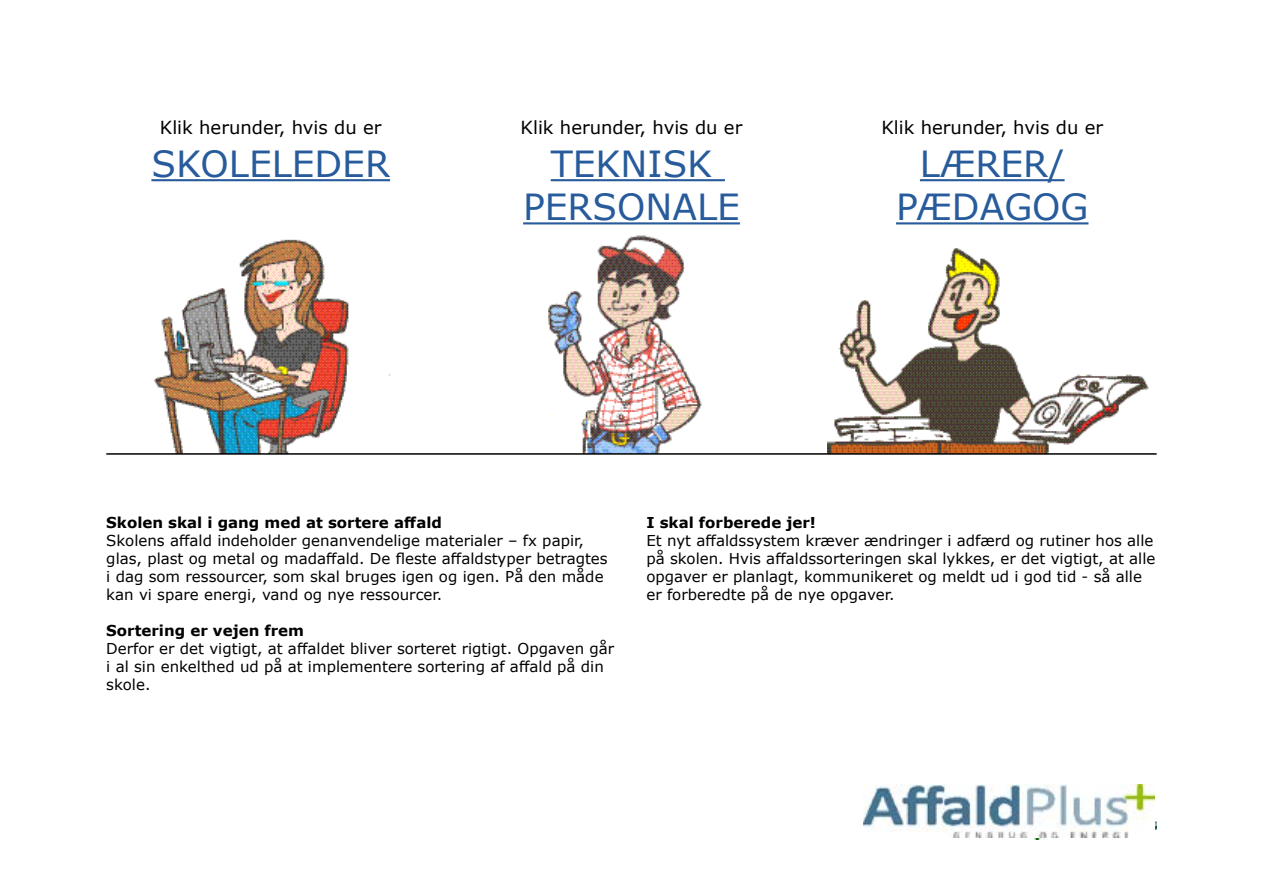
<style>
.page{position:relative;width:1263px;height:893px;background:#fff}
.page>*{position:absolute;margin:0;border:0;box-sizing:border-box;transform-origin:0 0}
.t1{font:36px/43.2px "Verdana";color:#275b9b;text-align:center}
.t2{font:18px "Verdana";color:#000}
.t3{font:15px/18px "Verdana";color:#000}
.t4{font:700 15px "Verdana";color:#000}
</style>
<div class="page">
<img style="left:1025px;top:821px;width:132px;height:18px">
<hr style="left:920px;top:179px;width:144px;height:2px;background:#275b9b">
<hr style="left:896px;top:222px;width:192px;height:2px;background:#275b9b">
<hr style="left:551px;top:179px;width:174px;height:2px;background:#275b9b">
<hr style="left:523px;top:222px;width:217px;height:2px;background:#275b9b">
<hr style="left:151px;top:179px;width:239px;height:2px;background:#275b9b">
<img style="left:828px;top:248px;width:321px;height:205px">
<img style="left:548px;top:235px;width:154px;height:218px">
<img style="left:154px;top:239px;width:237px;height:214px">
<hr style="left:106px;top:453px;width:1051px;height:2px;background:#000">
<img style="left:864px;top:784px;width:291px;height:53px">
<p class="t2" style="left:160px;top:115px;width:223px">Klik herunder, hvis du er</p>
<h1 class="t1" style="left:151px;top:142px;width:240px">SKOLELEDER</h1>
<p class="t2" style="left:521px;top:115px;width:223px">Klik herunder, hvis du er</p>
<h1 class="t1" style="left:523px;top:142px;width:218px">TEKNISK<br>PERSONALE</h1>
<p class="t2" style="left:881px;top:115px;width:223px">Klik herunder, hvis du er</p>
<h1 class="t1" style="left:896px;top:142px;width:194px">LÆRER/<br>PÆDAGOG</h1>
<p class="t4" style="left:106px;top:512px;width:337px">Skolen skal i gang med at sortere affald</p>
<p class="t3" style="left:106px;top:531px;width:503px">Skolens affald indeholder genanvendelige materialer – fx papir, glas, plast og metal og madaffald. De fleste affaldstyper betragtes i dag som ressourcer, som skal bruges igen og igen. På den måde kan vi spare energi, vand og nye ressourcer.</p>
<p class="t4" style="left:106px;top:620px;width:199px">Sortering er vejen frem</p>
<p class="t3" style="left:106px;top:639px;width:509px">Derfor er det vigtigt, at affaldet bliver sorteret rigtigt. Opgaven går i al sin enkelthed ud på at implementere sortering af affald på din skole.</p>
<p class="t4" style="left:646px;top:512px;width:171px">I skal forberede jer!</p>
<p class="t3" style="left:646px;top:531px;width:510px">Et nyt affaldssystem kræver ændringer i adfærd og rutiner hos alle på skolen. Hvis affaldssorteringen skal lykkes, er det vigtigt, at alle opgaver er planlagt, kommunikeret og meldt ud i god tid - så alle er forberedte på de nye opgaver.</p>
</div>
